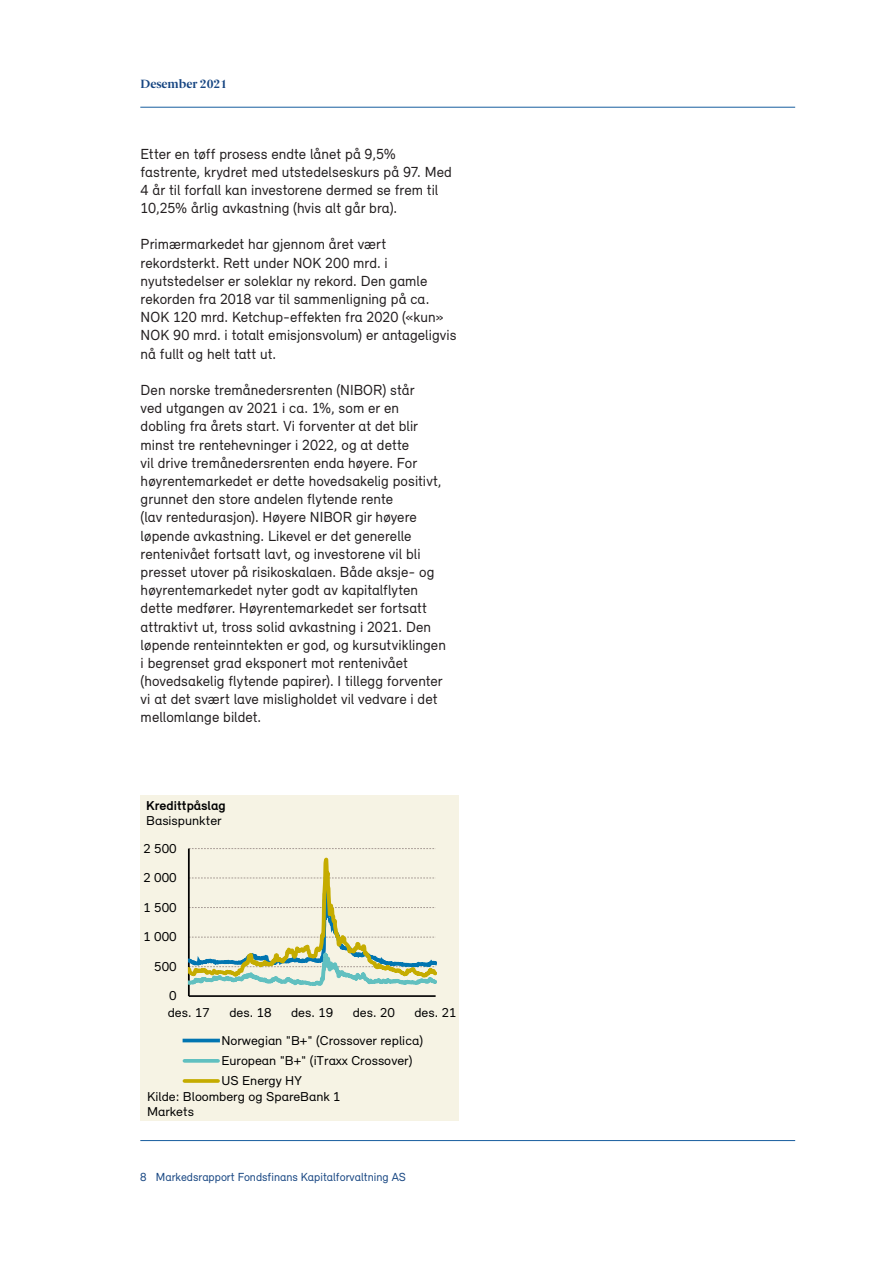
<style>
.page{position:relative;width:893px;height:1263px;background:#fff}
.page>*{position:absolute;margin:0;border:0;box-sizing:border-box;transform-origin:0 0}
.Mellomoverskrift{font:15px/18.1px "Relevant";letter-spacing:.005em;color:#231f20}
.t1{font:13.2px/20.2px "Relevant";letter-spacing:-.005em;color:#000;scale:1.06 1}
.t2{font:700 13.2px/15px "Relevant";color:#000;scale:1.06 1}
.t3{font:12px "Relevant";color:#174682}
.t4{font:700 12px "Berlingske Serif";color:#174682}
.s1{font-weight:400}
</style>
<div class="page">
<hr style="left:140px;top:107px;width:655px;height:1px;background:#175d9e">
<hr style="left:140px;top:1140px;width:655px;height:1px;background:#175d9e">
<div style="left:140px;top:795px;width:319px;height:326px;background:#f6f3e4"></div>
<svg style="left:190px;top:848px;width:246px;height:1px"></svg>
<hr style="left:188px;top:848px;width:2px;height:148px;background:#000">
<hr style="left:189px;top:995px;width:247px;height:2px;background:#000">
<svg style="left:189px;top:855px;width:248px;height:134px"></svg>
<hr style="left:185px;top:1039px;width:33px;height:3px;background:#0175b1">
<svg style="left:185px;top:1059px;width:33px;height:4px"></svg>
<svg style="left:185px;top:1079px;width:33px;height:4px"></svg>
<p class="t4" style="left:141px;top:74px;width:88px">Desember 2021</p>
<p class="Mellomoverskrift" style="left:141px;top:144px;width:313px">Etter en tøff prosess endte lånet på 9,5% fastrente, krydret med utstedelseskurs på 97. Med 4 år til forfall kan investorene dermed se frem til 10,25% årlig avkastning (hvis alt går bra).</p>
<p class="Mellomoverskrift" style="left:141px;top:235px;width:317px">Primærmarkedet har gjennom året vært rekordsterkt. Rett under NOK 200 mrd. i nyutstedelser er soleklar ny rekord. Den gamle rekorden fra 2018 var til sammenligning på ca.<br>NOK 120 mrd. Ketchup-effekten fra 2020 («kun» NOK 90 mrd. i totalt emisjonsvolum) er antageligvis nå fullt og helt tatt ut.</p>
<p class="Mellomoverskrift" style="left:141px;top:381px;width:307px">Den norske tremånedersrenten (NIBOR) står<br>ved utgangen av 2021 i ca. 1%, som er en dobling fra årets start. Vi forventer at det blir minst tre rentehevninger i 2022, og at dette<br>vil drive tremånedersrenten enda høyere. For høyrentemarkedet er dette hovedsakelig positivt, grunnet den store andelen flytende rente<br>(lav rentedurasjon). Høyere NIBOR gir høyere løpende avkastning. Likevel er det generelle rentenivået fortsatt lavt, og investorene vil bli presset utover på risikoskalaen. Både aksje- og høyrentemarkedet nyter godt av kapitalflyten dette medfører. Høyrentemarkedet ser fortsatt attraktivt ut, tross solid avkastning i 2021. Den løpende renteinntekten er god, og kursutviklingen i begrenset grad eksponert mot rentenivået (hovedsakelig flytende papirer). I tillegg forventer vi at det svært lave misligholdet vil vedvare i det mellomlange bildet.</p>
<p class="t2" style="left:146px;top:798px;width:76px">Kredittpåslag<br><span class="s1">Basispunkter</span></p>
<p class="t1" style="left:144px;top:838px;width:33px">2 500</p>
<p class="t1" style="left:144px;top:867px;width:33px">2 000</p>
<p class="t1" style="left:144px;top:897px;width:33px">1 500</p>
<p class="t1" style="left:144px;top:926px;width:33px">1 000</p>
<p class="t1" style="left:154px;top:956px;width:23px">500</p>
<p class="t1" style="left:169px;top:985px;width:9px">0</p>
<p class="t1" style="left:168px;top:1002px;width:41px">des. 17</p>
<p class="t1" style="left:229px;top:1002px;width:41px">des. 18</p>
<p class="t1" style="left:291px;top:1002px;width:41px">des. 19</p>
<p class="t1" style="left:353px;top:1002px;width:41px">des. 20</p>
<p class="t1" style="left:414px;top:1002px;width:41px">des. 21</p>
<p class="t1" style="left:221px;top:1030px;width:192px">Norwegian "B+" (Crossover replica)<br>European "B+" (iTraxx Crossover)<br>US Energy HY</p>
<p class="t1" style="left:147px;top:1089px;width:184px;line-height:15px">Kilde: Bloomberg og SpareBank 1<br>Markets</p>
<p class="t3" style="left:140px;top:1169px;width:267px">8 Markedsrapport Fondsfinans Kapitalforvaltning AS</p>
</div>
